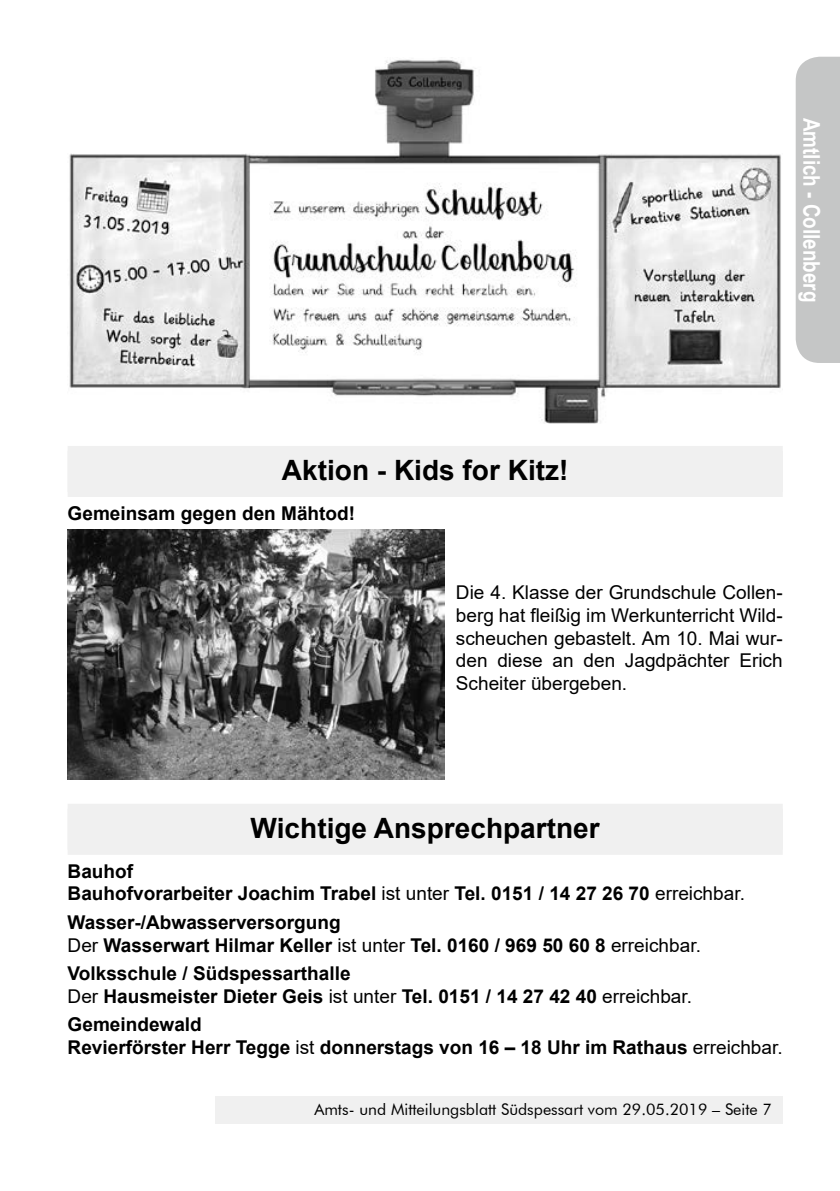
<style>
.page{position:relative;width:840px;height:1191px;background:#fff}
.page>*{position:absolute;margin:0;border:0;box-sizing:border-box;transform-origin:0 0}
.t1{font:700 28px "Arial";color:#000}
.t2{font:700 23px "Arial Narrow";color:#fff}
.t3{font:700 19px/22.8px "Arial";color:#000}
.t4{font:19px/22.8px "Arial";color:#000;text-align:justify}
.t5{font:16px "Futura BT";color:#000}
.s1{font-weight:400}
</style>
<div class="page">
<div style="left:215px;top:1097px;width:567px;height:27px;background:#f0f0f0"></div>
<div style="left:68px;top:451px;width:714px;height:46px;background:#f0f0f0"></div>
<div style="left:68px;top:446px;width:714px;height:46px;background:#f0f0f0"></div>
<div style="left:68px;top:808px;width:714px;height:46px;background:#f0f0f0"></div>
<div style="left:68px;top:803px;width:714px;height:46px;background:#f0f0f0"></div>
<img style="left:69px;top:59px;width:712px;height:364px">
<img style="left:68px;top:529px;width:376px;height:250px">
<div style="left:795px;top:57px;width:44px;height:306px;background:#c5c6c6"></div>
<p class="t2" style="left:828px;top:118px;width:186px;rotate:90deg">Amtlich - Collenberg</p>
<h1 class="t1" style="left:282px;top:450px;width:288px">Aktion - Kids for Kitz!</h1>
<p class="t3" style="left:68px;top:502px;width:289px">Gemeinsam gegen den Mähtod!</p>
<p class="t4" style="left:455px;top:580px;width:328px">Die 4. Klasse der Grundschule Collen&shy;berg hat fleißig im Werkunterricht Wild&shy;scheuchen gebastelt. Am 10. Mai wur&shy;den diese an den Jagdpächter Erich Scheiter übergeben.</p>
<h1 class="t1" style="left:250px;top:808px;width:350px">Wichtige Ansprechpartner</h1>
<p class="t3" style="left:68px;top:859px;width:678px">Bauhof<br>Bauhofvorarbeiter Joachim Trabel <span class="s1">ist unter</span> Tel. 0151 / 14 27 26 70 <span class="s1">erreichbar.</span></p>
<p class="t3" style="left:68px;top:911px;width:634px">Wasser-/Abwasserversorgung<br><span class="s1">Der</span> Wasserwart Hilmar Keller <span class="s1">ist unter</span> Tel. 0160 / 969 50 60 8 <span class="s1">erreichbar.</span></p>
<p class="t3" style="left:68px;top:962px;width:625px">Volksschule / Südspessarthalle<br><span class="s1">Der</span> Hausmeister Dieter Geis <span class="s1">ist unter</span> Tel. 0151 / 14 27 42 40 <span class="s1">erreichbar.</span></p>
<p class="t3" style="left:68px;top:1013px;width:716px">Gemeindewald<br>Revierförster Herr Tegge <span class="s1">ist</span> donnerstags von 16 – 18 Uhr im Rathaus <span class="s1">erreichbar.</span></p>
<p class="t5" style="left:314px;top:1099px;width:459px">Amts- und Mitteilungsblatt Südspessart vom 29.05.2019 – Seite 7</p>
</div>
